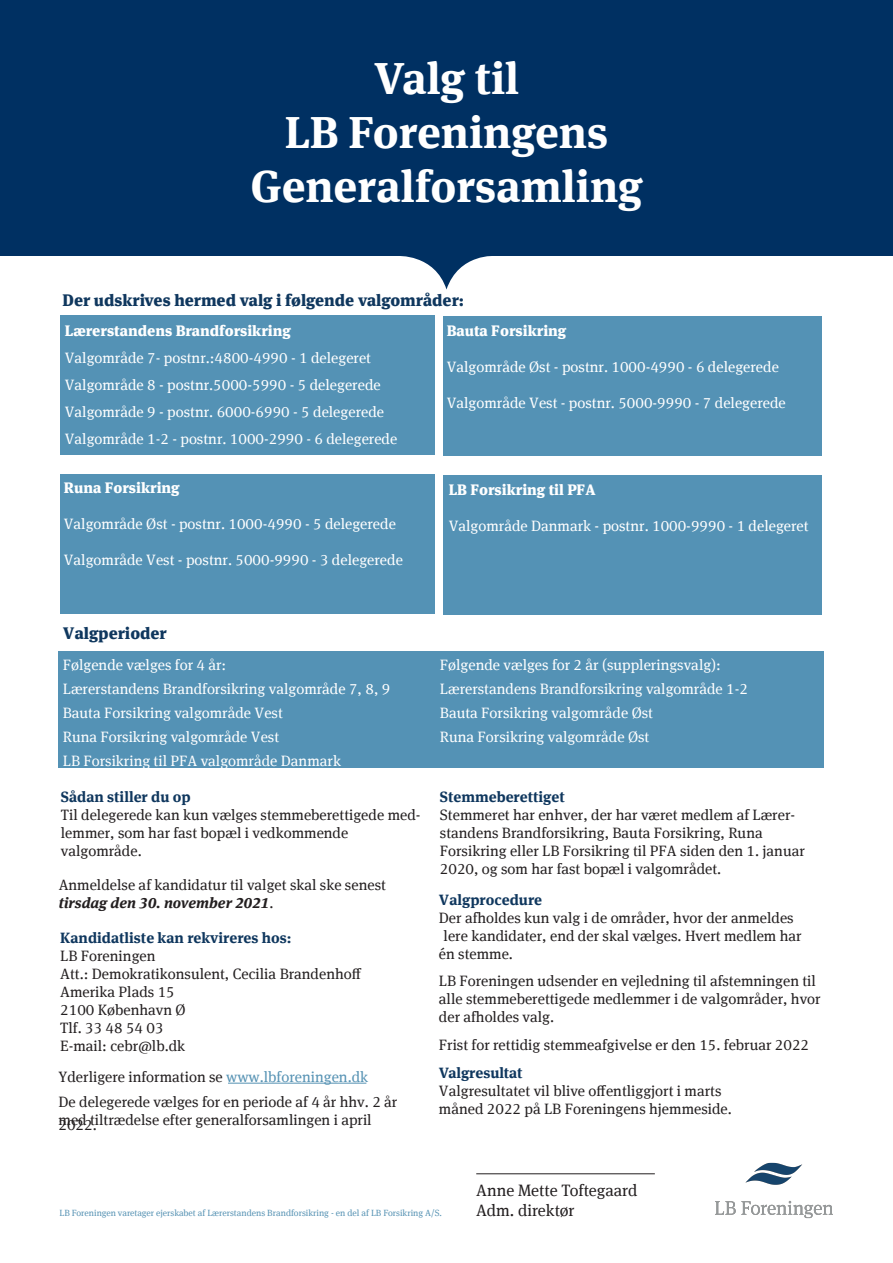
<style>
.page{position:relative;width:893px;height:1263px;background:#fff}
.page>*{position:absolute;margin:0;border:0;box-sizing:border-box;transform-origin:0 0}
.t1{font:700 45px "Meta Serif Offc";color:#fff}
.t2{font:900 16.5px "Meta Serif Offc";color:#0f375e}
.t3{font:16.5px "Meta Serif Offc";color:#231f20}
.t4{font:15px/18px "Meta Serif Offc";color:#231f20}
.t5{font:15px/24px "Meta Serif Offc";color:#fff}
.t6{font:900 15px "Meta Serif Offc";color:#fff}
.t7{font:700 15px "Meta Serif Offc";color:#0f375e}
.t8{font:9px "Meta Serif Offc";color:#5793b4}
.s1{font-weight:900}
.s2{font-weight:700;color:#0f375e}
.s3{font-weight:700;font-style:italic}
.s4{color:#5793b4}
</style>
<div class="page">
<div style="left:0;top:0;width:893px;height:256px;background:#003062"></div>
<svg style="left:401px;top:256px;width:90px;height:33px"></svg>
<div style="left:60px;top:315px;width:374px;height:140px;background:#5492b5"></div>
<div style="left:59px;top:651px;width:765px;height:117px;background:#5492b5"></div>
<div style="left:60px;top:474px;width:374px;height:140px;background:#5492b5"></div>
<hr style="left:228px;top:1083px;width:138px;height:1px;background:#5793b4">
<hr style="left:476px;top:1173px;width:179px;height:1px;background:#231f20">
<img style="left:715px;top:1162px;width:118px;height:57px">
<div style="left:443px;top:316px;width:378px;height:140px;background:#5492b5"></div>
<div style="left:443px;top:475px;width:378px;height:140px;background:#5492b5"></div>
<p class="t1" style="left:374px;top:51px;width:147px">Valg til</p>
<p class="t1" style="left:285px;top:105px;width:325px">LB Foreningens</p>
<p class="t1" style="left:250px;top:159px;width:394px">Generalforsamling</p>
<p class="t2" style="left:62px;top:290px;width:403px">Der udskrives hermed valg i følgende valgområder:</p>
<p class="t5" style="left:65px;top:317px;width:334px;line-height:27px"><span class="s1">Lærerstandens Brandforsikring<br></span>Valgområde 7- postnr.:4800-4990 - 1 delegeret Valgområde 8 - postnr.5000-5990 - 5 delegerede Valgområde 9 - postnr. 6000-6990 - 5 delegerede Valgområde 1-2 - postnr. 1000-2990 - 6 delegerede</p>
<p class="t6" style="left:64px;top:478px;width:117px">Runa Forsikring</p>
<p class="t5" style="left:64px;top:512px;width:334px">Valgområde Øst - postnr. 1000-4990 - 5 delegerede</p>
<p class="t5" style="left:64px;top:548px;width:341px">Valgområde Vest - postnr. 5000-9990 - 3 delegerede</p>
<p class="t2" style="left:63px;top:622px;width:105px">Valgperioder</p>
<p class="t6" style="left:447px;top:321px;width:121px">Bauta Forsikring</p>
<p class="t5" style="left:447px;top:355px;width:334px">Valgområde Øst - postnr. 1000-4990 - 6 delegerede</p>
<p class="t5" style="left:447px;top:391px;width:341px">Valgområde Vest - postnr. 5000-9990 - 7 delegerede</p>
<p class="t6" style="left:449px;top:480px;width:148px">LB Forsikring til PFA</p>
<p class="t5" style="left:449px;top:514px;width:361px">Valgområde Danmark - postnr. 1000-9990 - 1 delegeret</p>
<p class="t5" style="left:63px;top:653px;width:329px">Følgende vælges for 4 år:<br>Lærerstandens Brandforsikring valgområde 7, 8, 9<br>Bauta Forsikring valgområde Vest<br>Runa Forsikring valgområde Vest<br>LB Forsikring til PFA valgområde Danmark</p>
<p class="t5" style="left:440px;top:653px;width:310px">Følgende vælges for 2 år (suppleringsvalg):<br>Lærerstandens Brandforsikring valgområde 1-2<br>Bauta Forsikring valgområde Øst<br>Runa Forsikring valgområde Øst</p>
<p class="t4" style="left:61px;top:788px;width:361px"><span class="s2">Sådan stiller du op<br></span>Til delegerede kan kun vælges stemmeberettigede med&shy;lemmer, som har fast bopæl i vedkommende valgområde.</p>
<p class="t4" style="left:59px;top:876px;width:329px">Anmeldelse af kandidatur til valget skal ske senest <span class="s3">tirsdag den 30. november 2021</span>.</p>
<p class="t4" style="left:60px;top:929px;width:303px"><span class="s2">Kandidatliste kan rekvireres hos:<br></span>LB Foreningen<br>Att.: Demokratikonsulent, Cecilia Brandenhoff<br>Amerika Plads 15<br>2100 København Ø<br>Tlf. 33 48 54 03<br>E-mail: cebr@lb.dk</p>
<p class="t4" style="left:59px;top:1068px;width:311px">Yderligere information se <span class="s4">www.lbforeningen.dk</span></p>
<p class="t4" style="left:59px;top:1093px;width:340px">De delegerede vælges for en periode af 4 år hhv. 2 år med tiltrædelse efter generalforsamlingen i april</p>
<p class="t4" style="left:59px;top:1116px;width:40px">2022.</p>
<p class="t4" style="left:440px;top:788px;width:366px"><span class="s2">Stemmeberettiget<br></span>Stemmeret har enhver, der har været medlem af Lærer&shy;standens Brandforsikring, Bauta Forsikring, Runa Forsikring eller LB Forsikring til PFA siden den 1. januar 2020, og som har fast bopæl i valgområdet.</p>
<p class="t7" style="left:439px;top:891px;width:105px">Valgprocedure</p>
<p class="t4" style="left:439px;top:909px;width:356px">Der afholdes kun valg i de områder, hvor der anmeldes</p>
<p class="t4" style="left:444px;top:927px;width:360px">lere kandidater, end der skal vælges. Hvert medlem har</p>
<p class="t4" style="left:439px;top:945px;width:76px">én stemme.</p>
<p class="t4" style="left:439px;top:972px;width:383px">LB Foreningen udsender en vejledning til afstemningen til alle stemmeberettigede medlemmer i de valgområder, hvor der afholdes valg.</p>
<p class="t4" style="left:439px;top:1036px;width:372px">Frist for rettidig stemmeafgivelse er den 15. februar 2022</p>
<p class="t4" style="left:439px;top:1064px;width:295px"><span class="s2">Valgresultat<br></span>Valgresultatet vil blive offentliggjort i marts måned 2022 på LB Foreningens hjemmeside.</p>
<p class="t3" style="left:476px;top:1181px;width:163px">Anne Mette Toftegaard</p>
<p class="t8" style="left:60px;top:1207px;width:384px">LB Foreningen varetager ejerskabet af Lærerstandens Brandforsikring - en del af LB Forsikring A/S.</p>
<p class="t3" style="left:476px;top:1201px;width:100px">Adm. direktør</p>
</div>
